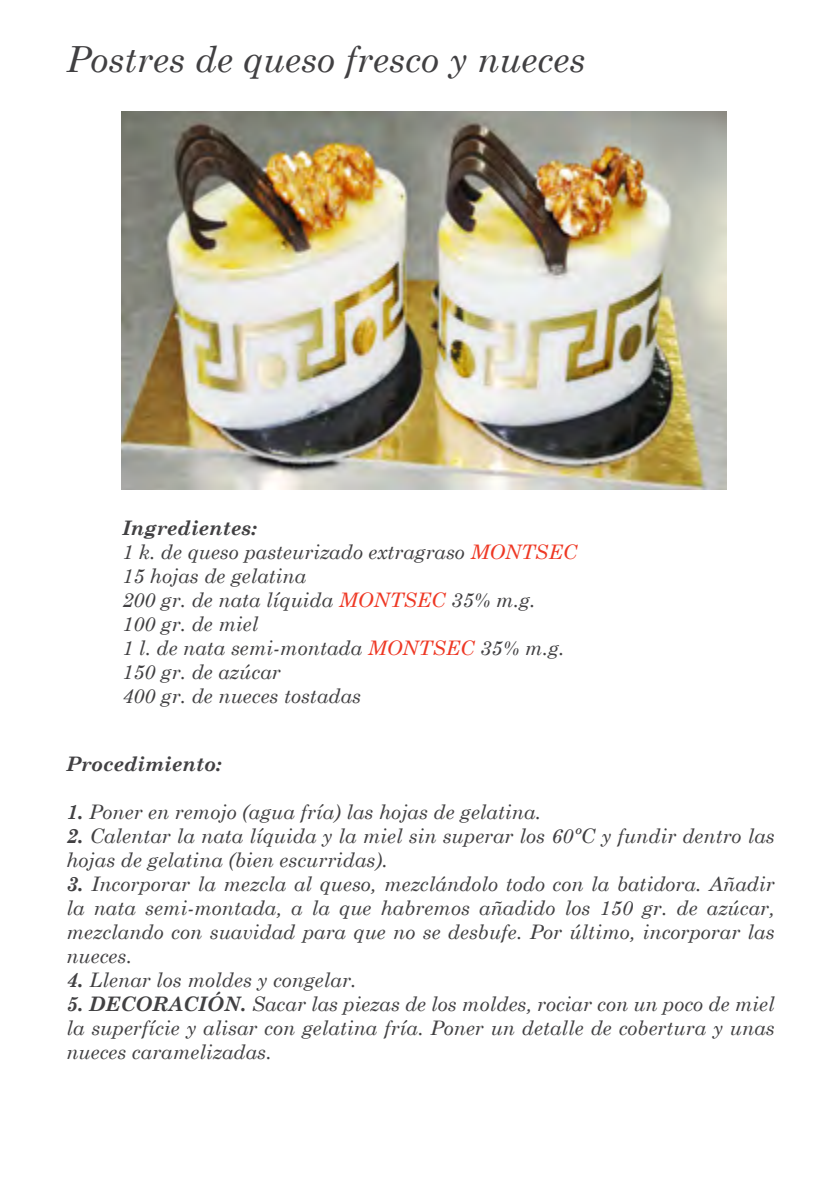
<style>
.page{position:relative;width:840px;height:1191px;background:#fff}
.page>*{position:absolute;margin:0;border:0;box-sizing:border-box;transform-origin:0 0}
.t1{font:italic 36px "Century Schoolbook";color:#414042}
.t2{font:italic 20px/24px "Century Schoolbook";color:#414042}
.t3{font:italic 700 20px "Century Schoolbook";color:#414042}
.s1{font-weight:700}
.s2{color:#ee3824}
</style>
<div class="page">
<img style="left:121px;top:112px;width:605px;height:377px">
<h1 class="t1" style="left:66px;top:37px;width:520px">Postres de queso fresco y nueces</h1>
<p class="t2" style="left:122px;top:515px;width:456px"><span class="s1">Ingredientes:<br></span>1 k. de queso pasteurizado extragraso <span class="s2">MONTSEC<br></span>15 hojas de gelatina<br>200 gr. de nata líquida <span class="s2">MONTSEC</span> 35% m.g.<br>100 gr. de miel<br>1 l. de nata semi-montada <span class="s2">MONTSEC</span> 35% m.g.<br>150 gr. de azúcar<br>400 gr. de nueces tostadas</p>
<p class="t3" style="left:66px;top:751px;width:157px">Procedimiento:</p>
<p class="t2" style="left:66px;top:799px;width:476px"><span class="s1">1.</span> Poner en remojo (agua fría) las hojas de gelatina.</p>
<p class="t2" style="left:66px;top:823px;width:709px"><span class="s1">2.</span> Calentar la nata líquida y la miel sin superar los 60ºC y fundir dentro las hojas de gelatina (bien escurridas).</p>
<p class="t2" style="left:66px;top:871px;width:709px;text-align:justify"><span class="s1">3.</span> Incorporar la mezcla al queso, mezclándolo todo con la batidora. Añadir la nata semi-montada, a la que habremos añadido los 150 gr. de azúcar, mezclando con suavidad para que no se desbufe. Por último, incorporar las nueces.</p>
<p class="t2" style="left:66px;top:967px;width:291px"><span class="s1">4.</span> Llenar los moldes y congelar.</p>
<p class="t2" style="left:66px;top:991px;width:709px;text-align:justify"><span class="s1">5. DECORACIÓN.</span> Sacar las piezas de los moldes, rociar con un poco de miel la superfície y alisar con gelatina fría. Poner un detalle de cobertura y unas nueces caramelizadas.</p>
</div>
